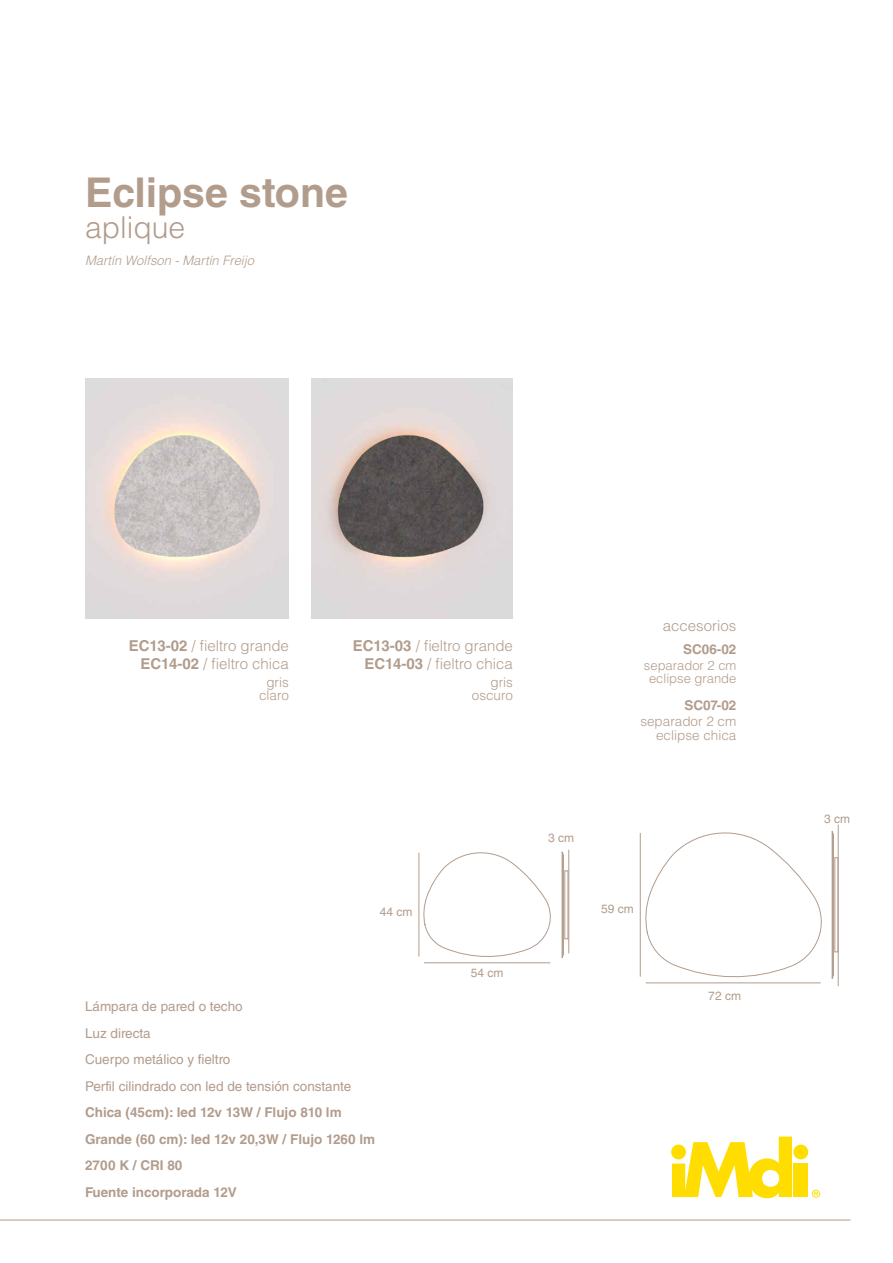
<style>
.page{position:relative;width:893px;height:1263px;background:#fff}
.page>*{position:absolute;margin:0;border:0;box-sizing:border-box;transform-origin:0 0}
.t1{font:700 41.1px "Helvetica LT Std";color:#b29c8c}
.t2{font:300 30.15px "Helvetica LT Std";color:#b29c8c}
.t3{font:300 15px/18px "Helvetica LT Std";color:#b29c8c;text-align:right}
.t4{font:700 13.5px/26.5px "Helvetica LT Std";color:#b29c8c}
.t5{font:13.5px/26.5px "Helvetica LT Std";color:#b29c8c}
.t6{font:300 13.5px/13.5px "Helvetica LT Std";color:#b29c8c;text-align:right}
.t7{font:italic 300 13.05px "Helvetica LT Std";color:#b29c8c}
.t8{font:300 13.05px/13.5px "Helvetica LT Std";color:#b29c8c;text-align:center}
.t9{font:12px "Helvetica LT Std";color:#b29c8c}
.s1{font-weight:700}
</style>
<div class="page">
<hr style="left:0;top:1219px;width:850px;height:1px;background:#b29c8c">
<svg style="left:672px;top:1136px;width:120px;height:62px"></svg>
<div style="left:794px;top:1163px;width:14px;height:34px;background:#fd0"></div>
<div style="left:793px;top:1144px;width:15px;height:15px;background:#fd0;border-radius:50%"></div>
<svg style="left:812px;top:1190px;width:8px;height:8px"></svg>
<div style="left:835px;top:857px;width:3px;height:95px;border:1px solid #b29c8c"></div>
<hr style="left:640px;top:833px;width:1px;height:144px;background:#b29c8c">
<div style="left:565px;top:871px;width:3px;height:68px;border:1px solid #b29c8c"></div>
<hr style="left:838px;top:824px;width:1px;height:162px;background:#b29c8c">
<svg style="left:423px;top:852px;width:128px;height:105px"></svg>
<svg style="left:561px;top:851px;width:3px;height:107px"></svg>
<hr style="left:419px;top:853px;width:1px;height:103px;background:#b29c8c">
<hr style="left:568px;top:850px;width:1px;height:103px;background:#b29c8c">
<hr style="left:424px;top:962px;width:126px;height:1px;background:#b29c8c">
<hr style="left:646px;top:982px;width:175px;height:1px;background:#b29c8c">
<svg style="left:645px;top:831px;width:189px;height:148px"></svg>
<img style="left:85px;top:378px;width:204px;height:241px">
<img style="left:312px;top:378px;width:201px;height:241px">
<h1 class="t1" style="left:85px;top:167px;width:264px">Eclipse stone</h1>
<h2 class="t2" style="left:85px;top:208px;width:102px">aplique</h2>
<p class="t7" style="left:85px;top:252px;width:170px">Martín Wolfson - Martín Freijo</p>
<p class="t3" style="left:129px;top:636px;width:162px"><span class="s1">EC13-02</span> / fieltro grande<br><span class="s1">EC14-02</span> / fieltro chica</p>
<p class="t3" style="left:353px;top:636px;width:162px"><span class="s1">EC13-03</span> / fieltro grande<br><span class="s1">EC14-03</span> / fieltro chica</p>
<p class="t6" style="left:259px;top:675px;width:31px;text-align:center">gris claro</p>
<p class="t6" style="left:472px;top:675px;width:43px">gris oscuro</p>
<p class="t3" style="left:663px;top:617px;width:75px">accesorios</p>
<p class="t4" style="left:683px;top:636px;width:55px">SC06-02</p>
<p class="t8" style="left:644px;top:658px;width:94px">separador 2 cm eclipse grande</p>
<p class="t4" style="left:684px;top:691px;width:53px">SC07-02</p>
<p class="t6" style="left:640px;top:715px;width:98px">separador 2 cm eclipse chica</p>
<p class="t9" style="left:380px;top:905px;width:34px">44 cm</p>
<p class="t5" style="left:85px;top:993px;width:268px">Lámpara de pared o techo<br>Luz directa<br>Cuerpo metálico y fieltro<br>Perfil cilindrado con led de tensión constante</p>
<p class="t4" style="left:85px;top:1099px;width:292px">Chica (45cm): led 12v 13W / Flujo 810 lm<br>Grande (60 cm): led 12v 20,3W / Flujo 1260 lm<br>2700 K / CRI 80<br>Fuente incorporada 12V</p>
<p class="t9" style="left:471px;top:965px;width:34px">54 cm</p>
<p class="t9" style="left:548px;top:830px;width:28px">3 cm</p>
<p class="t9" style="left:601px;top:902px;width:34px">59 cm</p>
<p class="t9" style="left:708px;top:988px;width:34px">72 cm</p>
<p class="t9" style="left:824px;top:811px;width:28px">3 cm</p>
</div>
